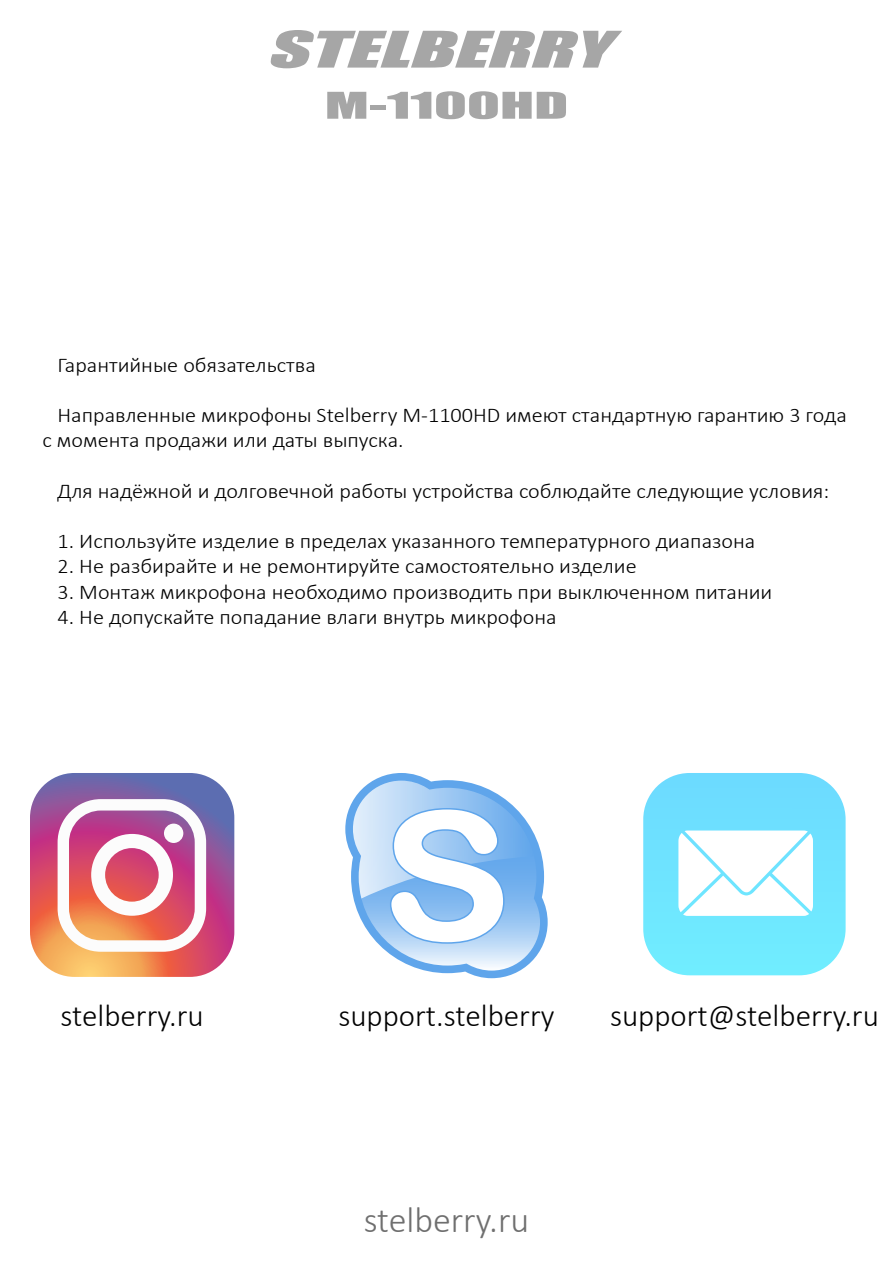
<style>
.page{position:relative;width:893px;height:1263px;background:#fff}
.page>*{position:absolute;margin:0;border:0;box-sizing:border-box;transform-origin:0 0}
.t1{font:300 36px "Calibri";color:#6f6f6f}
.t2{font:34.05px "Impact";color:#a6a6a6;scale:1.81 1}
.t3{font:300 31.2px "Calibri";color:#000}
.t4{font:300 21px/25.2px "Calibri";color:#000;scale:1.06 1}
</style>
<div class="page">
<svg style="left:270px;top:30px;width:352px;height:38px"></svg>
<svg style="left:30px;top:773px;width:204px;height:204px"></svg>
<div style="left:164px;top:824px;width:19px;height:19px;background:#fcfcfc;border-radius:50%"></div>
<svg style="left:643px;top:773px;width:203px;height:202px"></svg>
<svg style="left:345px;top:773px;width:203px;height:205px"></svg>
<h2 class="t2" style="left:325px;top:79px;width:136px">M-1100HD</h2>
<p class="t4" style="left:58px;top:352px;width:245px">Гарантийные обязательства</p>
<p class="t4" style="left:43px;top:402px;width:760px;text-indent:15px">Направленные микрофоны Stelberry M-1100HD имеют стандартную гарантию 3 года с момента продажи или даты выпуска.</p>
<p class="t4" style="left:58px;top:478px;width:730px">Для надёжной и долговечной работы устройства соблюдайте следующие условия:</p>
<p class="t4" style="left:58px;top:528px;width:660px">1. Используйте изделие в пределах указанного температурного диапазона</p>
<p class="t4" style="left:58px;top:553px;width:548px">2. Не разбирайте и не ремонтируйте самостоятельно изделие</p>
<p class="t4" style="left:58px;top:579px;width:676px">3. Монтаж микрофона необходимо производить при выключенном питании</p>
<p class="t4" style="left:58px;top:604px;width:472px">4. Не допускайте попадание влаги внутрь микрофона</p>
<h3 class="t3" style="left:61px;top:996px;width:145px">stelberry.ru</h3>
<h3 class="t3" style="left:338px;top:996px;width:218px">support.stelberry</h3>
<h3 class="t3" style="left:610px;top:996px;width:270px">support@stelberry.ru</h3>
<h1 class="t1" style="left:364px;top:1198px;width:167px">stelberry.ru</h1>
</div>
